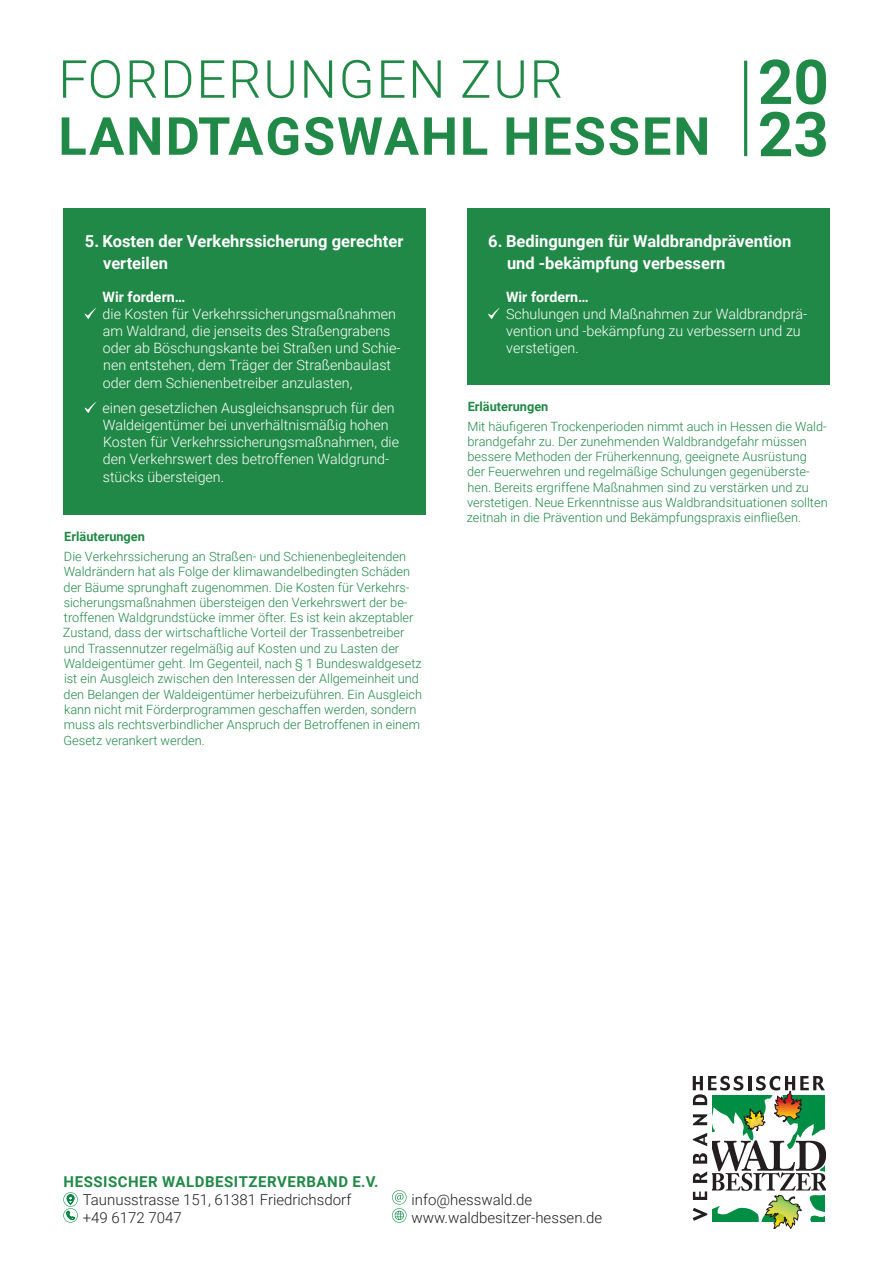
<style>
.page{position:relative;width:893px;height:1263px;background:#fff}
.page>*{position:absolute;margin:0;border:0;box-sizing:border-box;transform-origin:0 0}
.t1{font:700 61.8px/52.2px "Roboto";color:#218947}
.t2{font:700 52.5px "Roboto";letter-spacing:.035em;color:#218947}
.t3{font:300 52.5px "Roboto";letter-spacing:.035em;color:#218947}
.t4{font:700 16.5px/21.6px "Roboto";color:#fff}
.t5{font:300 15px/18px "Roboto";color:#231f20}
.t6{font:700 15px "Roboto";letter-spacing:.035em;color:#218947}
.t7{font:300 14.25px/17.1px "Roboto";color:#fff}
.t8{font:700 14.25px "Roboto";color:#fff}
.t9{font:300 12.75px/15.3px "Roboto";color:#218947}
.t10{font:700 12.75px "Roboto";color:#218947}
</style>
<div class="page">
<svg style="left:693px;top:1076px;width:132px;height:153px"></svg>
<svg style="left:63px;top:1192px;width:15px;height:30px"></svg>
<svg style="left:392px;top:1190px;width:15px;height:32px"></svg>
<hr style="left:744px;top:61px;width:3px;height:95px;background:#218947">
<div style="left:467px;top:208px;width:363px;height:177px;background:#218947"></div>
<svg style="left:488px;top:308px;width:12px;height:11px"></svg>
<div style="left:63px;top:208px;width:363px;height:307px;background:#218947"></div>
<svg style="left:85px;top:308px;width:11px;height:11px"></svg>
<svg style="left:85px;top:402px;width:11px;height:11px"></svg>
<h2 class="t3" style="left:58px;top:42px;width:506px">FORDERUNGEN ZUR</h2>
<h2 class="t2" style="left:58px;top:99px;width:653px">LANDTAGSWAHL HESSEN</h2>
<h1 class="t1" style="left:758px;top:54px;width:72px">20<br>23</h1>
<p class="t4" style="left:103px;top:230px;width:302px;text-indent:-18px">5. Kosten der Verkehrssicherung gerechter verteilen</p>
<p class="t8" style="left:103px;top:287px;width:84px">Wir fordern…</p>
<p class="t7" style="left:103px;top:305px;width:299px">die Kosten für Verkehrssicherungsmaßnahmen am Waldrand, die jenseits des Straßengrabens oder ab Böschungskante bei Straßen und Schie&shy;nen entstehen, dem Träger der Straßenbaulast oder dem Schienenbetreiber anzulasten,</p>
<p class="t7" style="left:103px;top:399px;width:298px">einen gesetzlichen Ausgleichsanspruch für den Waldeigentümer bei unverhältnismäßig hohen Kosten für Verkehrssicherungsmaßnahmen, die den Verkehrswert des betroffenen Waldgrund&shy;stücks übersteigen.</p>
<p class="t10" style="left:64px;top:528px;width:82px">Erläuterungen</p>
<p class="t9" style="left:63px;top:548px;width:361px">Die Verkehrssicherung an Straßen- und Schienenbegleitenden Waldrändern hat als Folge der klimawandelbedingten Schäden der Bäume sprunghaft zugenommen. Die Kosten für Verkehrs&shy;sicherungsmaßnahmen übersteigen den Verkehrswert der be&shy;troffenen Waldgrundstücke immer öfter. Es ist kein akzeptabler Zustand, dass der wirtschaftliche Vorteil der Trassenbetreiber und Trassennutzer regelmäßig auf Kosten und zu Lasten der Waldeigentümer geht. Im Gegenteil, nach § 1 Bundeswaldgesetz ist ein Ausgleich zwischen den Interessen der Allgemeinheit und den Belangen der Waldeigentümer herbeizuführen. Ein Ausgleich kann nicht mit Förderprogrammen geschaffen werden, sondern muss als rechtsverbindlicher Anspruch der Betroffenen in einem Gesetz verankert werden.</p>
<p class="t4" style="left:507px;top:230px;width:286px;text-indent:-19px">6. Bedingungen für Waldbrandprävention und -bekämpfung verbessern</p>
<p class="t8" style="left:506px;top:287px;width:84px">Wir fordern…</p>
<p class="t7" style="left:506px;top:305px;width:303px">Schulungen und Maßnahmen zur Waldbrandprä&shy;vention und -bekämpfung zu verbessern und zu verstetigen.</p>
<p class="t10" style="left:468px;top:397px;width:82px">Erläuterungen</p>
<p class="t9" style="left:467px;top:418px;width:362px">Mit häufigeren Trockenperioden nimmt auch in Hessen die Wald&shy;brandgefahr zu. Der zunehmenden Waldbrandgefahr müssen bessere Methoden der Früherkennung, geeignete Ausrüstung<br>der Feuerwehren und regelmäßige Schulungen gegenüberste&shy;hen. Bereits ergriffene Maßnahmen sind zu verstärken und zu verstetigen. Neue Erkenntnisse aus Waldbrandsituationen sollten zeitnah in die Prävention und Bekämpfungspraxis einfließen.</p>
<p class="t6" style="left:64px;top:1171px;width:316px">HESSISCHER WALDBESITZERVERBAND E.V.</p>
<p class="t5" style="left:83px;top:1190px;width:270px">Taunusstrasse 151, 61381 Friedrichsdorf +49 6172 7047</p>
<p class="t5" style="left:412px;top:1190px;width:192px">info@hesswald.de www.waldbesitzer-hessen.de</p>
</div>
